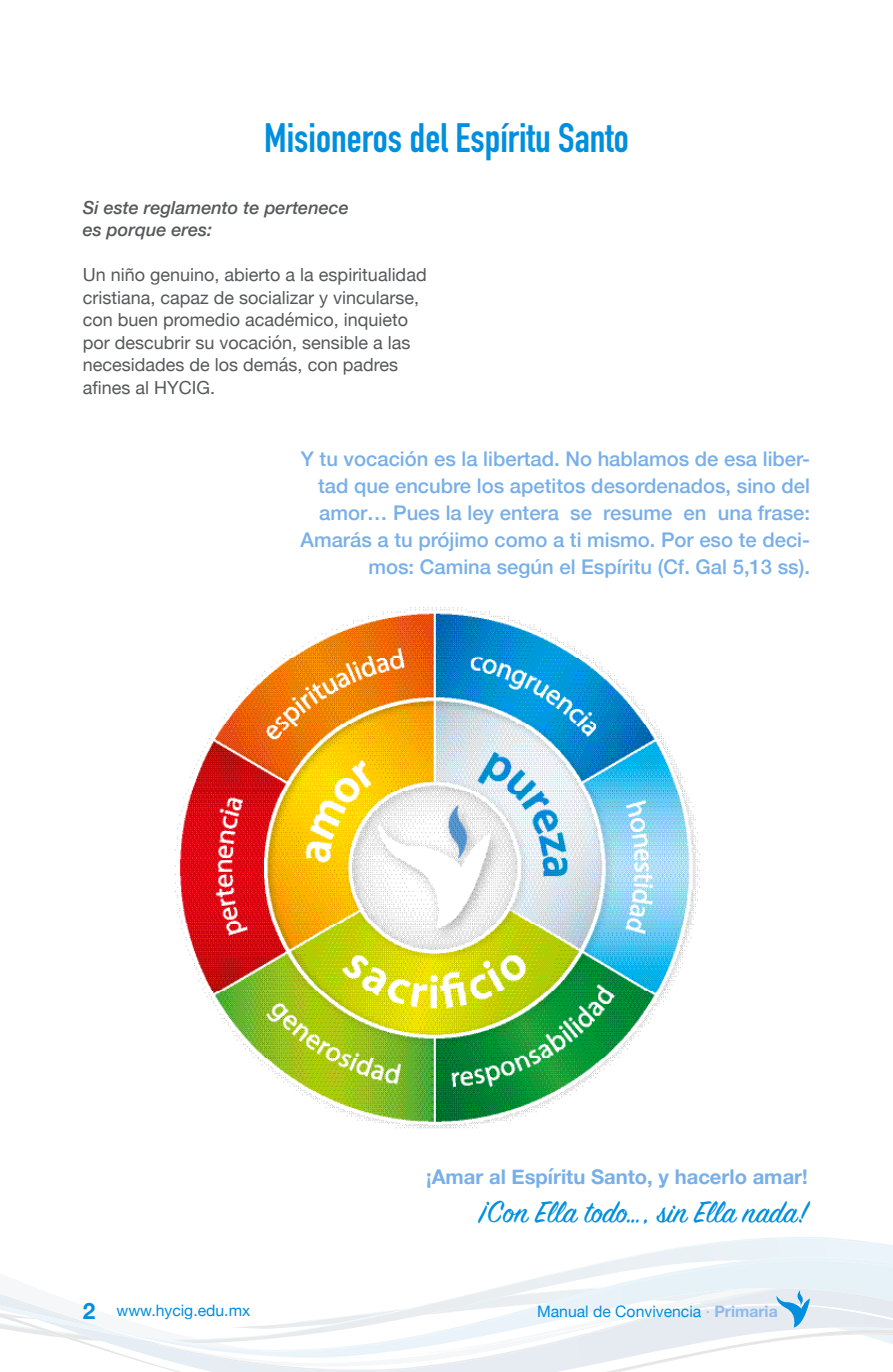
<style>
.page{position:relative;width:893px;height:1372px;background:#fff}
.page>*{position:absolute;margin:0;border:0;box-sizing:border-box;transform-origin:0 0}
.t1{font:700 40.5px "DIN Condensed";color:#008fde}
.t2{font:33.75px "Sign Painter House Script";color:#008fde}
.t3{font:500 20.25px/27px "Helvetica Neue";color:#78afe8;text-align:right}
.t4{font:700 20.25px "Helvetica Neue";color:#78afe8}
.t5{font:18px/22.5px "Helvetica Neue";color:#57585a}
.t6{font:italic 500 18px "Helvetica Neue";color:#57585a}
.t7{font:15.75px "Helvetica Neue";color:#008fde}
.s1{font-weight:700;font-size:22.5px}
.s2{color:#8ebaec}
.s3{font-weight:700;color:#8ebaec}
</style>
<div class="page">
<svg style="left:630px;top:1238px;width:263px;height:19px"></svg>
<svg style="left:615px;top:1257px;width:278px;height:3px"></svg>
<svg style="left:0;top:1260px;width:893px;height:43px"></svg>
<svg style="left:0;top:1303px;width:81px;height:40px"></svg>
<svg style="left:81px;top:1287px;width:812px;height:84px"></svg>
<img style="left:175px;top:607px;width:525px;height:522px">
<p class="t1" style="left:264px;top:111px;width:366px">Misioneros del Espíritu Santo</p>
<p class="t6" style="left:83px;top:192px;width:267px">Si este reglamento te pertenece</p>
<p class="t6" style="left:83px;top:214px;width:131px">es porque eres:</p>
<p class="t5" style="left:83px;top:265px;width:345px">Un niño genuino, abierto a la espiritualidad cristiana, capaz de socializar y vincularse, con buen promedio académico, inquieto por descubrir su vocación, sensible a las necesidades de los demás, con padres afines al HYCIG.</p>
<p class="t3" style="left:301px;top:443px;width:511px">Y tu vocación es la libertad. No hablamos de esa liber&shy;tad que encubre los apetitos desordenados, sino del amor… Pues la ley entera se resume en una frase:<br>Amarás a tu prójimo como a ti mismo. Por eso te deci&shy;mos: Camina según el Espíritu (Cf. Gal 5,13 ss).</p>
<p class="t4" style="left:426px;top:1161px;width:383px">¡Amar al Espíritu Santo, y hacerlo amar!</p>
<p class="t2" style="left:477px;top:1190px;width:333px">¡Con Ella todo…, sin Ella nada!</p>
<p class="t7" style="left:83px;top:1299px;width:169px"><span class="s1">2</span> www.hycig.edu.mx</p>
<p class="t7" style="left:537px;top:1299px;width:242px">Manual de Convivencia <span class="s2">·</span> <span class="s3">Primaria</span></p>
</div>
